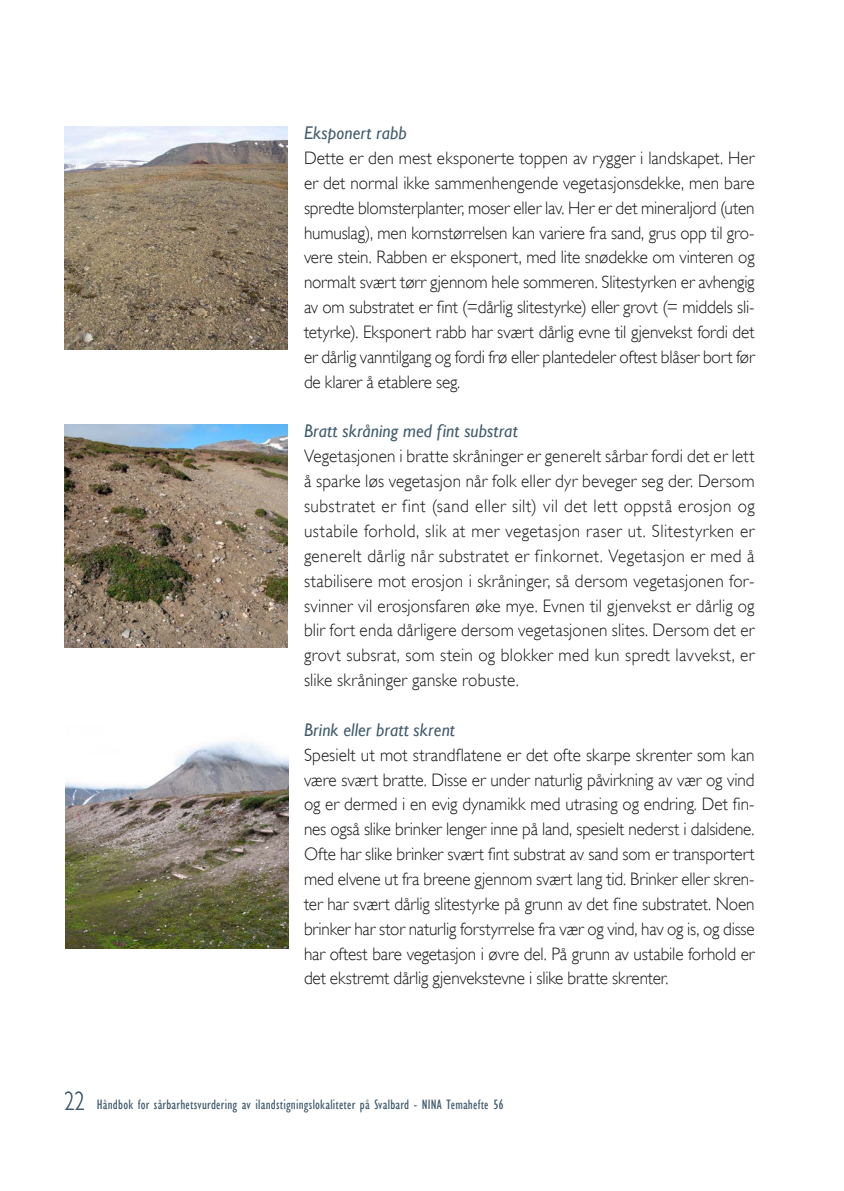
<style>
.page{position:relative;width:844px;height:1191px;background:#fff}
.page>*{position:absolute;margin:0;border:0;box-sizing:border-box;transform-origin:0 0}
.overskrift_4_2013{font:italic 18.38px "Gill Sans";letter-spacing:.01em;color:#415b6d;scale:.95 1}
.brødtekst_2013{font:300 18.03px/24.8px "Gill Sans";color:#151715;text-align:justify;scale:.95 1}
.t1{font:condensed 14px "Gill Sans";letter-spacing:.015em;color:#415b6d}
.s1{font-weight:300;font-stretch:normal;font-size:26.25px}
</style>
<div class="page">
<img style="left:64px;top:126px;width:224px;height:224px">
<img style="left:64px;top:424px;width:224px;height:223px">
<img style="left:65px;top:741px;width:224px;height:207px">
<p class="overskrift_4_2013" style="left:304px;top:122px;width:109px">Eksponert rabb</p>
<p class="brødtekst_2013" style="left:304px;top:145px;width:476px">Dette er den mest eksponerte toppen av rygger i landskapet. Her er det normal ikke sammenhengende vegetasjonsdekke, men bare spredte blomsterplanter, moser eller lav. Her er det mineraljord (uten humuslag), men kornstørrelsen kan variere fra sand, grus opp til gro&shy;vere stein. Rabben er eksponert, med lite snødekke om vinteren og normalt svært tørr gjennom hele sommeren. Slitestyrken er avhengig av om substratet er fint (=dårlig slitestyrke) eller grovt (= middels sli&shy;tetyrke). Eksponert rabb har svært dårlig evne til gjenvekst fordi det er dårlig vanntilgang og fordi frø eller plantedeler oftest blåser bort før de klarer å etablere seg.</p>
<p class="overskrift_4_2013" style="left:304px;top:420px;width:226px">Bratt skråning med fint substrat</p>
<p class="brødtekst_2013" style="left:304px;top:444px;width:476px">Vegetasjonen i bratte skråninger er generelt sårbar fordi det er lett å sparke løs vegetasjon når folk eller dyr beveger seg der. Dersom substratet er fint (sand eller silt) vil det lett oppstå erosjon og ustabile forhold, slik at mer vegetasjon raser ut. Slitestyrken er generelt dårlig når substratet er finkornet. Vegetasjon er med å stabilisere mot erosjon i skråninger, så dersom vegetasjonen for&shy;svinner vil erosjonsfaren øke mye. Evnen til gjenvekst er dårlig og blir fort enda dårligere dersom vegetasjonen slites. Dersom det er grovt subsrat, som stein og blokker med kun spredt lavvekst, er slike skråninger ganske robuste.</p>
<p class="overskrift_4_2013" style="left:304px;top:719px;width:160px">Brink eller bratt skrent</p>
<p class="brødtekst_2013" style="left:304px;top:742px;width:476px">Spesielt ut mot strandflatene er det ofte skarpe skrenter som kan være svært bratte. Disse er under naturlig påvirkning av vær og vind og er dermed i en evig dynamikk med utrasing og endring. Det fin&shy;nes også slike brinker lenger inne på land, spesielt nederst i dalsidene.<br>Ofte har slike brinker svært fint substrat av sand som er transportert med elvene ut fra breene gjennom svært lang tid. Brinker eller skren&shy;ter har svært dårlig slitestyrke på grunn av det fine substratet. Noen brinker har stor naturlig forstyrrelse fra vær og vind, hav og is, og disse har oftest bare vegetasjon i øvre del. På grunn av ustabile forhold er det ekstremt dårlig gjenvekstevne i slike bratte skrenter.</p>
<p class="t1" style="left:64px;top:1096px;width:440px"><span class="s1">22</span> Håndbok for sårbarhetsvurdering av ilandstigningslokaliteter på Svalbard - NINA Temahefte 56</p>
</div>
